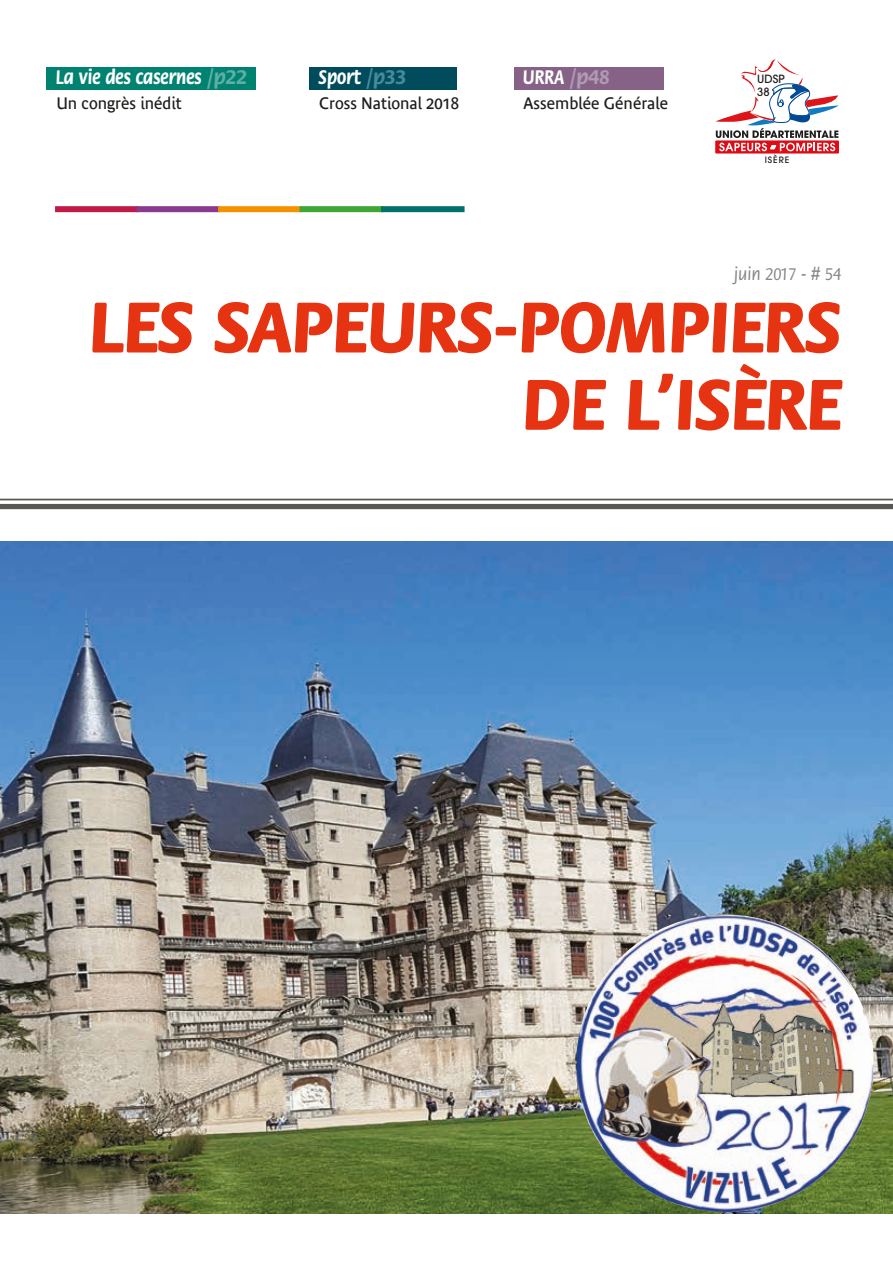
<style>
.page{position:relative;width:893px;height:1263px;background:#fff}
.page>*{position:absolute;margin:0;border:0;box-sizing:border-box;transform-origin:0 0}
.t1{font:700 74.25px/77.2px "Flora Std";color:#e63412;text-align:right}
.t2{font:700 21px "Flora Std";color:#fff;scale:.84 1}
.t3{font:500 18.6px "Flora Std";color:#878787;scale:.9 1}
.t4{font:16.5px "Bienvenue Beta";color:#1d1d1b}
.t5{font:500 11.25px/12.5px "Avant Garde";color:#1d1d1b}
.t6{font:500 8.7px "Avant Garde";letter-spacing:.11em;color:#1d1d1b}
.s1{color:#5fafa6}
.s2{color:#458b9b}
.s3{color:#b09ab5}
.s4{font-family:"Microsoft Sans Serif";font-weight:400}
</style>
<div class="page">
<img style="left:0;top:541px;width:893px;height:673px">
<svg style="left:92px;top:302px;width:101px;height:52px"></svg>
<svg style="left:214px;top:302px;width:278px;height:52px"></svg>
<div style="left:496px;top:327px;width:20px;height:8px;border:2px solid #e63412"></div>
<svg style="left:521px;top:302px;width:322px;height:129px"></svg>
<div style="left:55px;top:206px;width:84px;height:6px;background:#c01a49"></div>
<div style="left:137px;top:206px;width:83px;height:6px;background:#873a8e"></div>
<div style="left:218px;top:206px;width:84px;height:6px;background:#f39200"></div>
<div style="left:300px;top:206px;width:83px;height:6px;background:#3fa535"></div>
<div style="left:381px;top:206px;width:84px;height:6px;background:#00716b"></div>
<hr style="left:0;top:499px;width:893px;height:1px;background:#575756">
<div style="left:0;top:504px;width:893px;height:5px;background:#575756"></div>
<svg style="left:715px;top:140px;width:124px;height:14px"></svg>
<svg style="left:715px;top:60px;width:124px;height:91px"></svg>
<img style="left:577px;top:914px;width:296px;height:298px;border-radius:143px">
<div style="left:47px;top:67px;width:209px;height:23px;background:#008271"></div>
<div style="left:310px;top:67px;width:147px;height:23px;background:#004b5c"></div>
<div style="left:514px;top:67px;width:150px;height:23px;background:#856286"></div>
<p class="t2" style="left:56px;top:66px;width:229px">La vie des casernes <span class="s1">/p22</span></p>
<p class="t4" style="left:56px;top:93px;width:127px">Un congrès inédit</p>
<p class="t2" style="left:319px;top:66px;width:106px">Sport <span class="s2">/p33</span></p>
<p class="t4" style="left:319px;top:93px;width:142px">Cross National 2018</p>
<p class="t2" style="left:523px;top:66px;width:105px">URRA <span class="s3">/p48</span></p>
<p class="t4" style="left:523px;top:93px;width:146px">Assemblée Générale</p>
<p class="t5" style="left:757px;top:73px;width:29px">UDSP<br>38</p>
<p class="t6" style="left:765px;top:154px;width:26px">ISÈRE</p>
<p class="t3" style="left:734px;top:265px;width:120px">juin 2017 - <span class="s4">#</span> 54</p>
<h1 class="t1" style="left:89px;top:290px;width:753px">LES SAPEURS-POMPIERS<br>DE L’ISÈRE</h1>
</div>
